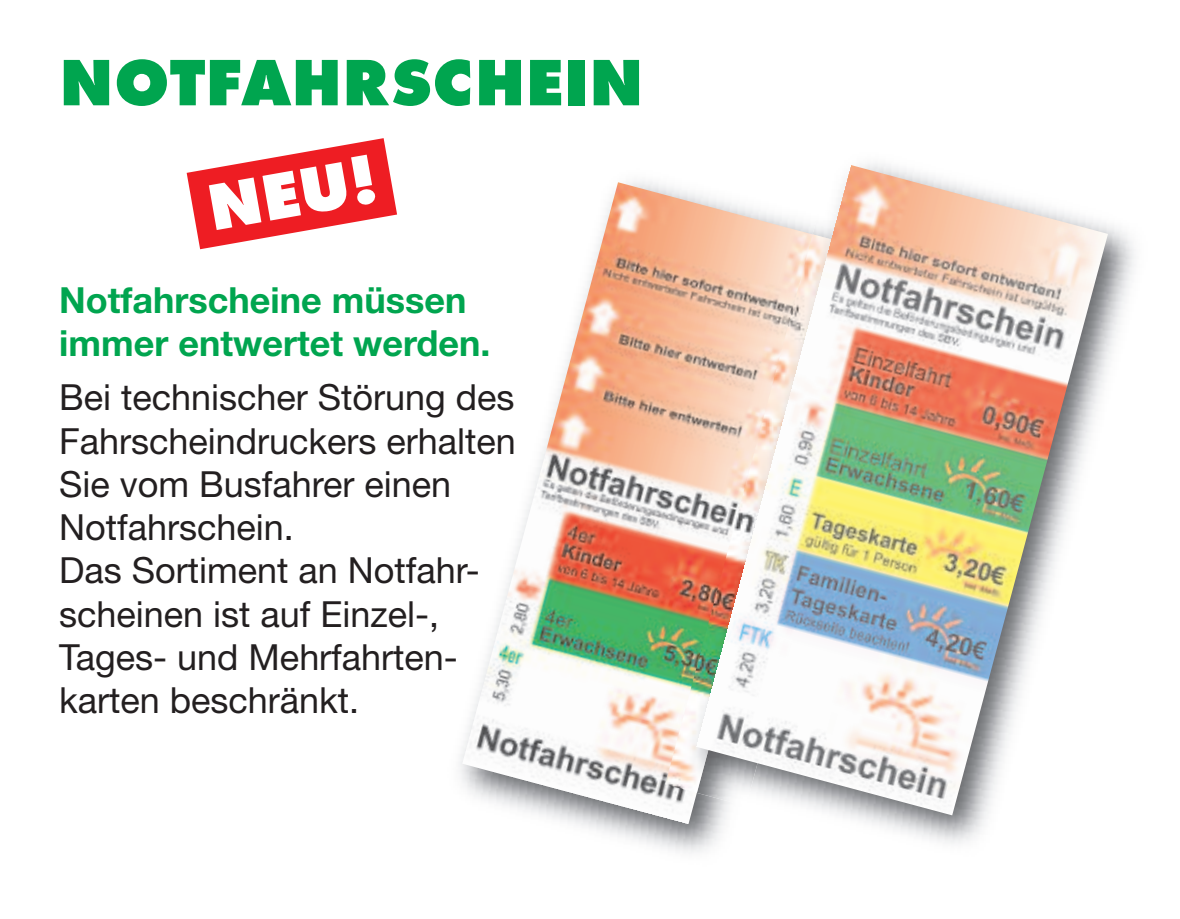
<style>
.page{position:relative;width:1180px;height:919px;background:#fff}
.page>*{position:absolute;margin:0;border:0;box-sizing:border-box;transform-origin:0 0}
.t1{font:800 68px "Futura T";color:#00a54f}
.t2{font:800 68px "Futura T";color:#fff}
.t3{font:36px/43.2px "Helvetica Neue";color:#231f20}
.t4{font:700 36px/43.2px "Helvetica Neue";color:#00a54f}
</style>
<div class="page">
<img style="left:462px;top:182px;width:269px;height:642px">
<img style="left:665px;top:234px;width:31px;height:558px">
<img style="left:696px;top:165px;width:411px;height:650px">
<svg style="left:187px;top:138px;width:210px;height:111px"></svg>
<h1 class="t1" style="left:59px;top:42px;width:586px">NOTFAHRSCHEIN</h1>
<h1 class="t2" style="left:201px;top:168px;width:173px;rotate:-10deg">NEU!</h1>
<p class="t4" style="left:59px;top:281px;width:432px">Notfahrscheine müssen immer entwertet werden.</p>
<p class="t3" style="left:59px;top:379px;width:458px">Bei technischer Störung des<br>Fahrscheindruckers erhalten<br>Sie vom Busfahrer einen<br>Notfahrschein.<br>Das Sortiment an Notfahr&shy;scheinen ist auf Einzel-,<br>Tages- und Mehrfahrten&shy;karten beschränkt.</p>
</div>
